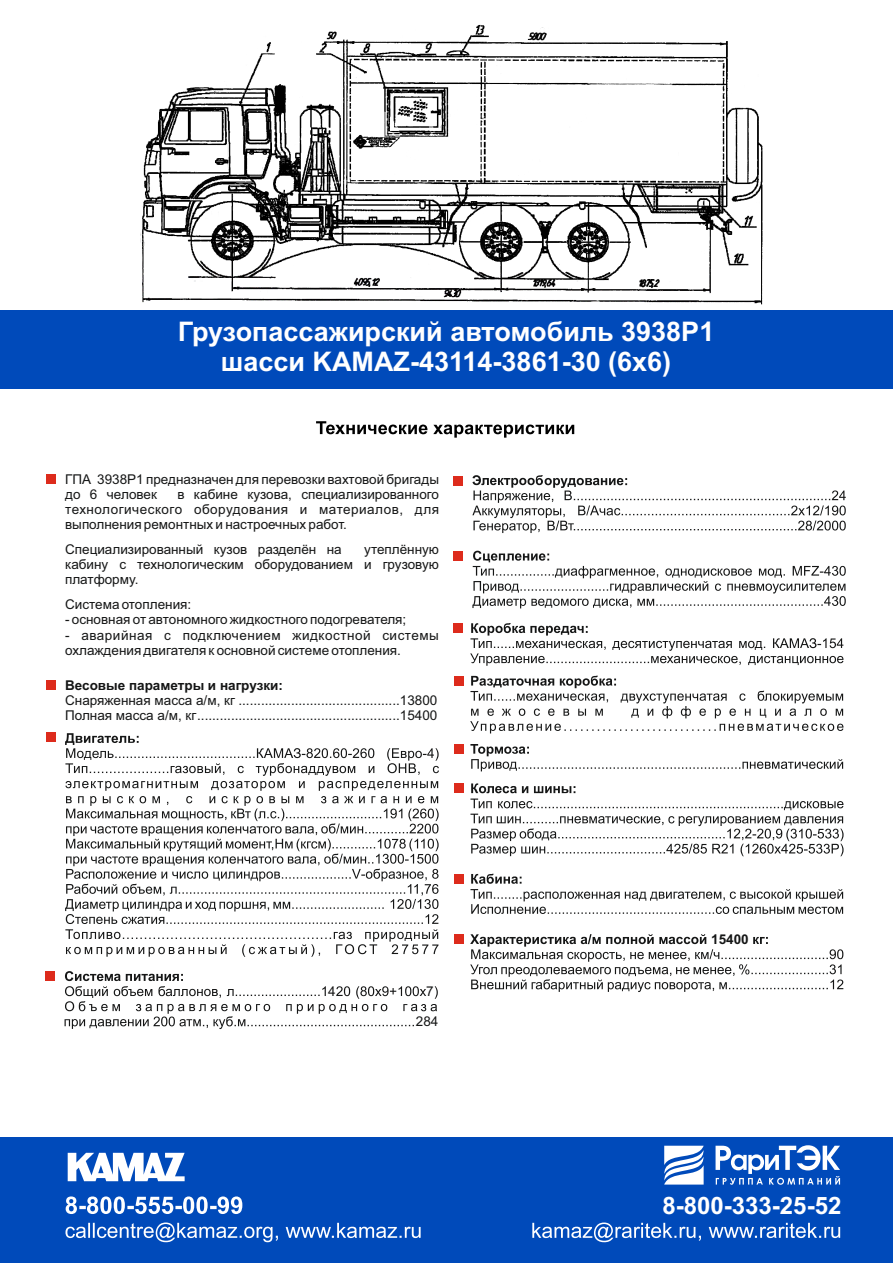
<style>
.page{position:relative;width:893px;height:1263px;background:#fff}
.page>*{position:absolute;margin:0;border:0;box-sizing:border-box;transform-origin:0 0}
.t1{font:700 27px/30.2px "Arial";color:#fff;text-align:center}
.t2{font:700 24px "Arial";color:#fff}
.t3{font:13.5px/15.1px "Arial";color:#151616}
.t4{font:700 13.5px "Arial";color:#151616}
</style>
<div class="page">
<div style="left:0;top:310px;width:893px;height:79px;background:#004aba"></div>
<svg style="left:316px;top:421px;width:258px;height:17px"></svg>
<div style="left:45px;top:971px;width:10px;height:10px;background:#dd2b1c"></div>
<div style="left:46px;top:733px;width:10px;height:9px;background:#dd2b1c"></div>
<div style="left:46px;top:680px;width:10px;height:9px;background:#dd2b1c"></div>
<div style="left:46px;top:474px;width:10px;height:9px;background:#dd2b1c"></div>
<svg style="left:65px;top:475px;width:478px;height:554px"></svg>
<svg style="left:472px;top:478px;width:374px;height:130px"></svg>
<div style="left:453px;top:476px;width:10px;height:10px;background:#dd2b1c"></div>
<svg style="left:470px;top:623px;width:373px;height:43px"></svg>
<svg style="left:470px;top:676px;width:373px;height:57px"></svg>
<svg style="left:470px;top:744px;width:373px;height:27px"></svg>
<svg style="left:470px;top:783px;width:374px;height:73px"></svg>
<svg style="left:470px;top:874px;width:373px;height:118px"></svg>
<img style="left:140px;top:24px;width:623px;height:281px">
<div style="left:0;top:1137px;width:893px;height:126px;background:#004aba"></div>
<svg style="left:65px;top:1196px;width:356px;height:46px"></svg>
<svg style="left:68px;top:1153px;width:117px;height:28px"></svg>
<svg style="left:532px;top:1222px;width:308px;height:20px"></svg>
<svg style="left:664px;top:1146px;width:40px;height:38px"></svg>
<svg style="left:715px;top:1145px;width:125px;height:40px"></svg>
<h1 class="t1" style="left:178px;top:319px;width:538px">Грузопассажирский автомобиль 3938Р1 шасси KAMAZ-43114-3861-30 (6х6)</h1>
<p class="t3" style="left:65px;top:473px;width:375px">ГПА 3938Р1 предназначен для перевозки вахтовой бригады до 6 человек</p>
<p class="t3" style="left:65px;top:488px;width:375px;text-align:justify;text-indent:112px">в кабине кузова, специализированного технологического оборудования и материалов, для выполнения ремонтных и настроечных работ.</p>
<p class="t3" style="left:65px;top:543px;width:278px">Специализированный кузов разделён на</p>
<p class="t3" style="left:65px;top:543px;width:375px;text-align:justify;text-indent:299px">утеплённую кабину с технологическим оборудованием и грузовую платформу.</p>
<p class="t3" style="left:65px;top:598px;width:128px">Система отопления:</p>
<p class="t3" style="left:65px;top:613px;width:343px">- основная от автономного жидкостного подогревателя;</p>
<p class="t3" style="left:65px;top:628px;width:375px">- аварийная с подключением жидкостной системы охлаждения двигателя к основной системе отопления.</p>
<p class="t4" style="left:65px;top:680px;width:219px">Весовые параметры и нагрузки:</p>
<p class="t3" style="left:65px;top:694px;width:374px">Снаряженная масса а/м, кг ...........................................13800<br>Полная масса а/м, кг......................................................15400</p>
<p class="t3" style="left:328px;top:985px;width:9px">4</p>
<p class="t3" style="left:426px;top:985px;width:9px">7</p>
<p class="t3" style="left:416px;top:1015px;width:24px">284</p>
<p class="t4" style="left:711px;top:934px;width:39px">15400</p>
<h2 class="t2" style="left:663px;top:1196px;width:180px">8-800-333-25-52</h2>
</div>
